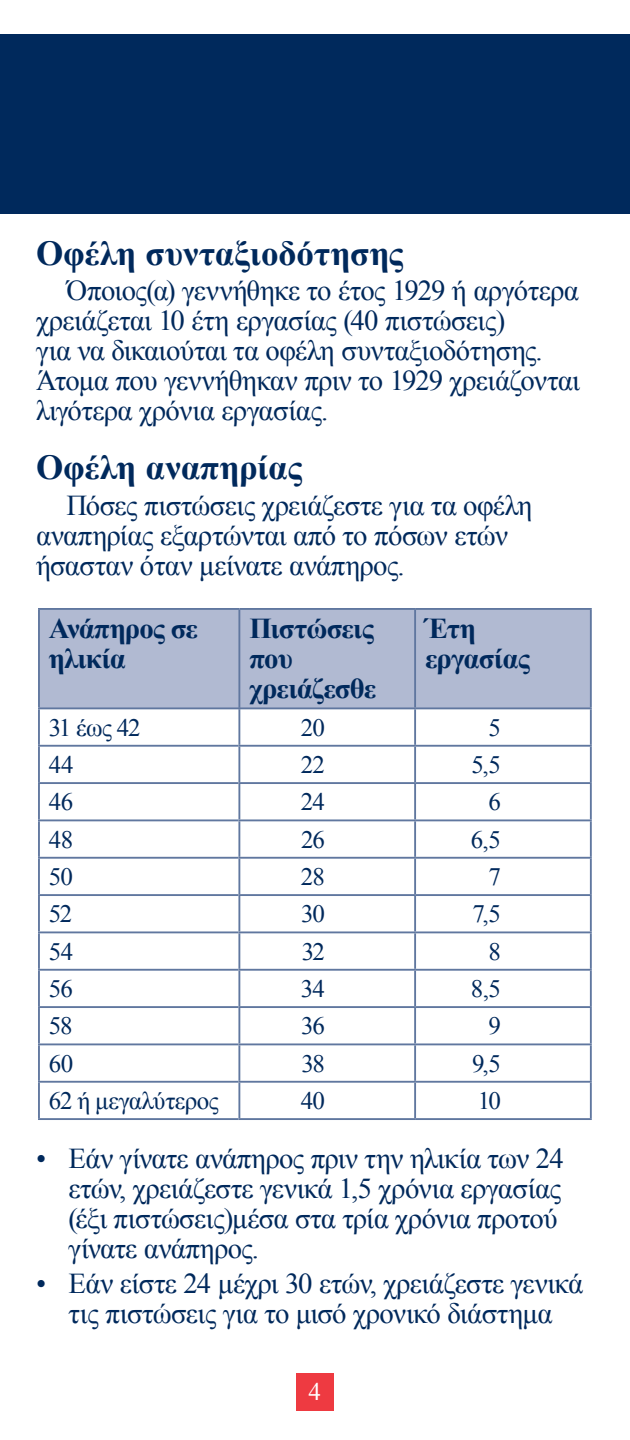
<style>
.page{position:relative;width:630px;height:1440px;background:#fff}
.page>*{position:absolute;margin:0;border:0;box-sizing:border-box;transform-origin:0 0}
.Header2{font:700 35px "Times New Roman";letter-spacing:-.005em;color:#00295c}
.paragraph_format{font:28.75px/30px "Times New Roman";letter-spacing:-.02em;color:#00295c}
._1st_bullet{font:28.75px/30px "Times New Roman";letter-spacing:-.02em;color:#00295c}
.Table_Head{font:700 28.75px/30px "Times New Roman";letter-spacing:-.025em;color:#00295c}
.Table_Paragraph{font:25px "Times New Roman";letter-spacing:-.03em;color:#00295c}
.t1{font:25px "Times New Roman";color:#fff}
</style>
<div class="page">
<div style="left:0;top:34px;width:630px;height:180px;background:#00295c"></div>
<div style="left:296px;top:1373px;width:38px;height:38px;background:#ee3a41"></div>
<div style="left:40px;top:610px;width:550px;height:97px;background:#b1bad2"></div>
<hr style="left:38px;top:608px;width:201px;height:2px;background:#60779f">
<hr style="left:38px;top:610px;width:2px;height:97px;background:#60779f">
<hr style="left:239px;top:608px;width:176px;height:2px;background:#60779f">
<hr style="left:238px;top:610px;width:2px;height:97px;background:#60779f">
<hr style="left:415px;top:608px;width:177px;height:2px;background:#60779f">
<hr style="left:414px;top:610px;width:2px;height:97px;background:#60779f">
<hr style="left:590px;top:610px;width:2px;height:97px;background:#60779f">
<hr style="left:38px;top:707px;width:202px;height:2px;background:#60779f">
<hr style="left:38px;top:709px;width:2px;height:36px;background:#60779f">
<hr style="left:38px;top:745px;width:200px;height:2px;background:#60779f">
<hr style="left:38px;top:747px;width:2px;height:35px;background:#60779f">
<hr style="left:38px;top:782px;width:200px;height:2px;background:#60779f">
<hr style="left:38px;top:784px;width:2px;height:35px;background:#60779f">
<hr style="left:38px;top:819px;width:200px;height:2px;background:#60779f">
<hr style="left:38px;top:821px;width:2px;height:36px;background:#60779f">
<hr style="left:38px;top:857px;width:200px;height:2px;background:#60779f">
<hr style="left:38px;top:859px;width:2px;height:35px;background:#60779f">
<hr style="left:38px;top:894px;width:200px;height:2px;background:#60779f">
<hr style="left:38px;top:896px;width:2px;height:35px;background:#60779f">
<hr style="left:38px;top:931px;width:200px;height:2px;background:#60779f">
<hr style="left:38px;top:933px;width:2px;height:36px;background:#60779f">
<hr style="left:38px;top:969px;width:200px;height:2px;background:#60779f">
<hr style="left:38px;top:971px;width:2px;height:35px;background:#60779f">
<hr style="left:38px;top:1006px;width:200px;height:2px;background:#60779f">
<hr style="left:38px;top:1008px;width:2px;height:35px;background:#60779f">
<hr style="left:38px;top:1043px;width:200px;height:2px;background:#60779f">
<hr style="left:38px;top:1045px;width:2px;height:36px;background:#60779f">
<hr style="left:38px;top:1081px;width:200px;height:2px;background:#60779f">
<hr style="left:38px;top:1083px;width:2px;height:35px;background:#60779f">
<hr style="left:238px;top:707px;width:177px;height:2px;background:#60779f">
<hr style="left:238px;top:709px;width:2px;height:36px;background:#60779f">
<hr style="left:415px;top:707px;width:177px;height:2px;background:#60779f">
<hr style="left:414px;top:709px;width:2px;height:36px;background:#60779f">
<hr style="left:590px;top:709px;width:2px;height:36px;background:#60779f">
<hr style="left:238px;top:745px;width:177px;height:2px;background:#60779f">
<hr style="left:238px;top:747px;width:2px;height:35px;background:#60779f">
<hr style="left:415px;top:745px;width:177px;height:2px;background:#60779f">
<hr style="left:414px;top:747px;width:2px;height:35px;background:#60779f">
<hr style="left:590px;top:747px;width:2px;height:35px;background:#60779f">
<hr style="left:238px;top:782px;width:177px;height:2px;background:#60779f">
<hr style="left:238px;top:784px;width:2px;height:35px;background:#60779f">
<hr style="left:415px;top:782px;width:177px;height:2px;background:#60779f">
<hr style="left:414px;top:784px;width:2px;height:35px;background:#60779f">
<hr style="left:590px;top:784px;width:2px;height:35px;background:#60779f">
<hr style="left:238px;top:819px;width:177px;height:2px;background:#60779f">
<hr style="left:238px;top:821px;width:2px;height:36px;background:#60779f">
<hr style="left:415px;top:819px;width:177px;height:2px;background:#60779f">
<hr style="left:414px;top:821px;width:2px;height:36px;background:#60779f">
<hr style="left:590px;top:821px;width:2px;height:36px;background:#60779f">
<hr style="left:238px;top:857px;width:177px;height:2px;background:#60779f">
<hr style="left:238px;top:859px;width:2px;height:35px;background:#60779f">
<hr style="left:415px;top:857px;width:177px;height:2px;background:#60779f">
<hr style="left:414px;top:859px;width:2px;height:35px;background:#60779f">
<hr style="left:590px;top:859px;width:2px;height:35px;background:#60779f">
<hr style="left:238px;top:894px;width:177px;height:2px;background:#60779f">
<hr style="left:238px;top:896px;width:2px;height:35px;background:#60779f">
<hr style="left:415px;top:894px;width:177px;height:2px;background:#60779f">
<hr style="left:414px;top:896px;width:2px;height:35px;background:#60779f">
<hr style="left:590px;top:896px;width:2px;height:35px;background:#60779f">
<hr style="left:238px;top:931px;width:177px;height:2px;background:#60779f">
<hr style="left:238px;top:933px;width:2px;height:36px;background:#60779f">
<hr style="left:415px;top:931px;width:177px;height:2px;background:#60779f">
<hr style="left:414px;top:933px;width:2px;height:36px;background:#60779f">
<hr style="left:590px;top:933px;width:2px;height:36px;background:#60779f">
<hr style="left:238px;top:969px;width:177px;height:2px;background:#60779f">
<hr style="left:238px;top:971px;width:2px;height:35px;background:#60779f">
<hr style="left:415px;top:969px;width:177px;height:2px;background:#60779f">
<hr style="left:414px;top:971px;width:2px;height:35px;background:#60779f">
<hr style="left:590px;top:971px;width:2px;height:35px;background:#60779f">
<hr style="left:238px;top:1006px;width:177px;height:2px;background:#60779f">
<hr style="left:238px;top:1008px;width:2px;height:35px;background:#60779f">
<hr style="left:415px;top:1006px;width:177px;height:2px;background:#60779f">
<hr style="left:414px;top:1008px;width:2px;height:35px;background:#60779f">
<hr style="left:590px;top:1008px;width:2px;height:35px;background:#60779f">
<hr style="left:238px;top:1043px;width:177px;height:2px;background:#60779f">
<hr style="left:238px;top:1045px;width:2px;height:36px;background:#60779f">
<hr style="left:415px;top:1043px;width:177px;height:2px;background:#60779f">
<hr style="left:414px;top:1045px;width:2px;height:36px;background:#60779f">
<hr style="left:590px;top:1045px;width:2px;height:36px;background:#60779f">
<hr style="left:238px;top:1081px;width:177px;height:2px;background:#60779f">
<hr style="left:238px;top:1083px;width:2px;height:35px;background:#60779f">
<hr style="left:415px;top:1081px;width:177px;height:2px;background:#60779f">
<hr style="left:414px;top:1083px;width:2px;height:35px;background:#60779f">
<hr style="left:590px;top:1083px;width:2px;height:35px;background:#60779f">
<hr style="left:38px;top:1118px;width:200px;height:2px;background:#60779f">
<hr style="left:238px;top:1118px;width:177px;height:2px;background:#60779f">
<hr style="left:415px;top:1118px;width:177px;height:2px;background:#60779f">
<p class="Header2" style="left:36px;top:229px;width:369px">Οφέλη συνταξιοδότησης</p>
<p class="paragraph_format" style="left:36px;top:275px;width:545px;text-indent:30px">Όποιος(α) γεννήθηκε το έτος 1929 ή αργότερα χρειάζεται 10 έτη εργασίας (40 πιστώσεις)<br>για να δικαιούται τα οφέλη συνταξιοδότησης.<br>Άτομα που γεννήθηκαν πριν το 1929 χρειάζονται λιγότερα χρόνια εργασίας.</p>
<p class="Header2" style="left:36px;top:443px;width:268px">Οφέλη αναπηρίας</p>
<p class="paragraph_format" style="left:36px;top:490px;width:498px;text-indent:30px">Πόσες πιστώσεις χρειάζεστε για τα οφέλη αναπηρίας εξαρτώνται από το πόσων ετών ήσασταν όταν μείνατε ανάπηρος.</p>
<p class="Table_Head" style="left:49px;top:613px;width:150px">Ανάπηρος σε ηλικία</p>
<p class="Table_Head" style="left:249px;top:613px;width:128px">Πιστώσεις που χρειάζεσθε</p>
<p class="Table_Head" style="left:425px;top:613px;width:107px">Έτη εργασίας</p>
<p class="Table_Paragraph" style="left:49px;top:711px;width:93px">31 έως 42</p>
<p class="Table_Paragraph" style="left:301px;top:711px;width:26px">20</p>
<p class="Table_Paragraph" style="left:488px;top:711px;width:14px">5</p>
<p class="Table_Paragraph" style="left:49px;top:748px;width:26px">44</p>
<p class="Table_Paragraph" style="left:301px;top:748px;width:26px">22</p>
<p class="Table_Paragraph" style="left:472px;top:748px;width:31px">5,5</p>
<p class="Table_Paragraph" style="left:49px;top:785px;width:26px">46</p>
<p class="Table_Paragraph" style="left:301px;top:785px;width:26px">24</p>
<p class="Table_Paragraph" style="left:488px;top:785px;width:14px">6</p>
<p class="Table_Paragraph" style="left:49px;top:823px;width:26px">48</p>
<p class="Table_Paragraph" style="left:301px;top:823px;width:26px">26</p>
<p class="Table_Paragraph" style="left:471px;top:823px;width:31px">6,5</p>
<p class="Table_Paragraph" style="left:49px;top:860px;width:25px">50</p>
<p class="Table_Paragraph" style="left:301px;top:860px;width:26px">28</p>
<p class="Table_Paragraph" style="left:488px;top:860px;width:14px">7</p>
<p class="Table_Paragraph" style="left:49px;top:897px;width:25px">52</p>
<p class="Table_Paragraph" style="left:301px;top:897px;width:26px">30</p>
<p class="Table_Paragraph" style="left:473px;top:897px;width:30px">7,5</p>
<p class="Table_Paragraph" style="left:49px;top:935px;width:26px">54</p>
<p class="Table_Paragraph" style="left:302px;top:935px;width:25px">32</p>
<p class="Table_Paragraph" style="left:488px;top:935px;width:14px">8</p>
<p class="Table_Paragraph" style="left:49px;top:972px;width:25px">56</p>
<p class="Table_Paragraph" style="left:301px;top:972px;width:26px">34</p>
<p class="Table_Paragraph" style="left:471px;top:972px;width:32px">8,5</p>
<p class="Table_Paragraph" style="left:49px;top:1009px;width:25px">58</p>
<p class="Table_Paragraph" style="left:301px;top:1009px;width:25px">36</p>
<p class="Table_Paragraph" style="left:488px;top:1009px;width:14px">9</p>
<p class="Table_Paragraph" style="left:49px;top:1046px;width:26px">60</p>
<p class="Table_Paragraph" style="left:301px;top:1046px;width:25px">38</p>
<p class="Table_Paragraph" style="left:472px;top:1046px;width:30px">9,5</p>
<p class="Table_Paragraph" style="left:49px;top:1084px;width:171px">62 ή μεγαλύτερος</p>
<p class="Table_Paragraph" style="left:301px;top:1084px;width:26px">40</p>
<p class="Table_Paragraph" style="left:478px;top:1084px;width:24px">10</p>
<p class="_1st_bullet" style="left:69px;top:1143px;width:497px;text-indent:-32px">• Εάν γίνατε ανάπηρος πριν την ηλικία των 24 ετών, χρειάζεστε γενικά 1,5 χρόνια εργασίας (έξι πιστώσεις)μέσα στα τρία χρόνια προτού γίνατε ανάπηρος.</p>
<p class="_1st_bullet" style="left:36px;top:1268px;width:548px;text-align:center">• Εάν είστε 24 μέχρι 30 ετών, χρειάζεστε γενικά τις πιστώσεις για το μισό χρονικό διάστημα</p>
<p class="t1" style="left:309px;top:1375px;width:14px">4</p>
</div>
